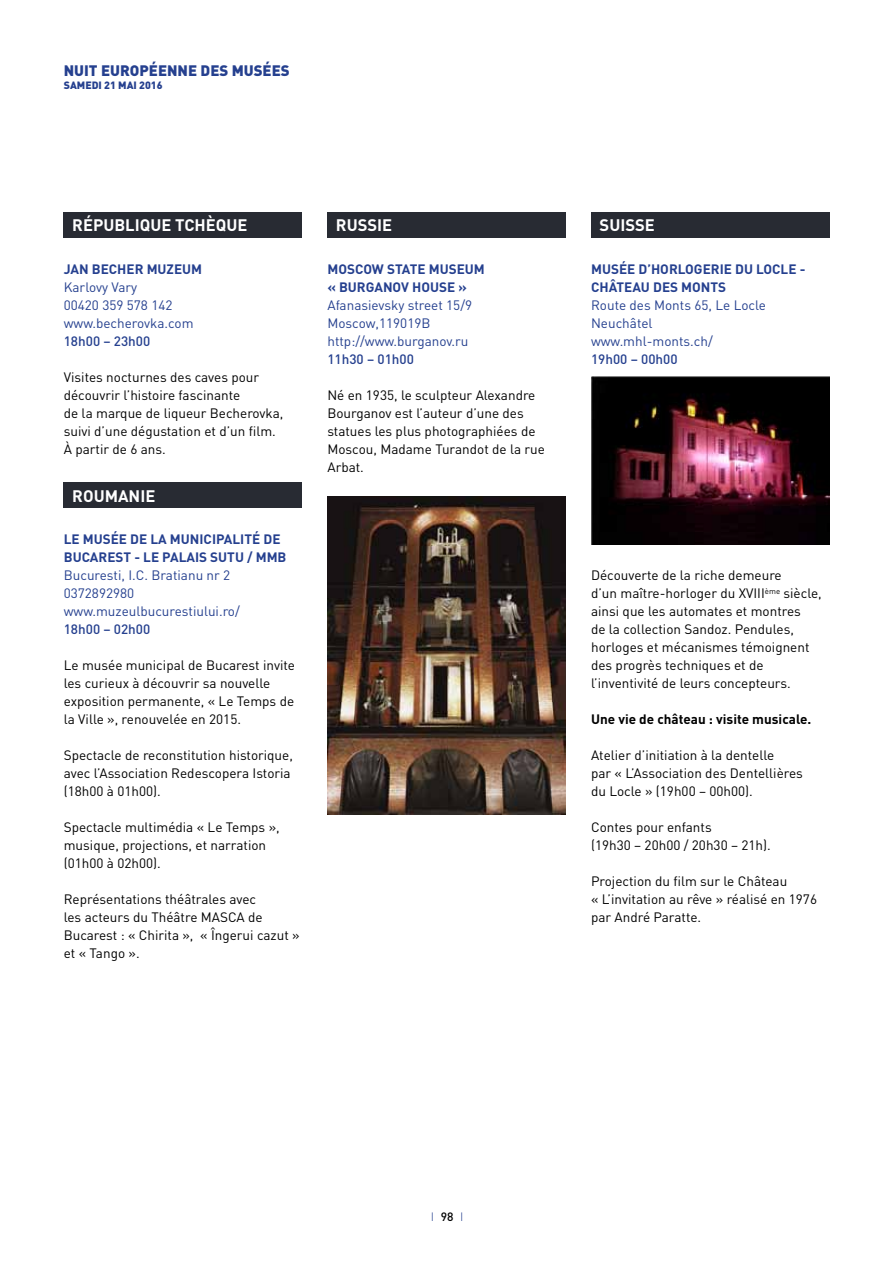
<style>
.page{position:relative;width:893px;height:1263px;background:#fff}
.page>*{position:absolute;margin:0;border:0;box-sizing:border-box;transform-origin:0 0}
.t1{font:700 16.5px "DIN";color:#fff}
.t2{font:900 15px "DIN";color:#25408f}
.t3{font:13.5px/18px "DIN";color:#000}
.t4{font:13.5px/18px "DIN";color:#25408f}
.t5{font:700 13.5px/18px "DIN";color:#25408f}
.t6{font:500 13.5px "DIN";color:#25408f}
.t7{font:700 13.5px "DIN";color:#000}
.t8{font:300 12px "DIN";color:#25408f}
.t9{font:900 10.5px "DIN";color:#25408f}
.s1{font-weight:500;color:#000}
</style>
<div class="page">
<div style="left:64px;top:213px;width:238px;height:25px;background:#282b33"></div>
<div style="left:64px;top:483px;width:238px;height:25px;background:#282b33"></div>
<div style="left:327px;top:213px;width:239px;height:25px;background:#282b33"></div>
<img style="left:327px;top:496px;width:239px;height:318px">
<div style="left:591px;top:213px;width:238px;height:25px;background:#282b33"></div>
<img style="left:591px;top:376px;width:238px;height:168px">
<p class="t2" style="left:64px;top:61px;width:226px">NUIT EUROPÉENNE DES MUSÉES</p>
<p class="t9" style="left:64px;top:78px;width:100px">SAMEDI 21 MAI 2016</p>
<p class="t1" style="left:72px;top:215px;width:134px">RÉPUBLIQUE TCHÈQ</p>
<p class="t1" style="left:226px;top:215px;width:20px">UE</p>
<p class="t5" style="left:64px;top:260px;width:129px">Jan Becher Muzeum</p>
<p class="t4" style="left:64px;top:278px;width:131px">Karlovy Vary<br>00420 359 578 142 www.becherovka.com</p>
<p class="t6" style="left:64px;top:333px;width:88px">18h00 – 23h00</p>
<p class="t3" style="left:64px;top:368px;width:221px">Visites nocturnes des caves pour découvrir l’histoire fascinante<br>de la marque de liqueur Becherovka, suivi d’une dégustation et d’un film.<br>À partir de 6 ans.</p>
<p class="t1" style="left:72px;top:485px;width:56px">ROUMANIE</p>
<p class="t5" style="left:64px;top:530px;width:209px">LE MUSÉE DE LA MUNICI PALITÉ DE<br>BUCAREST</p>
<p class="t5" style="left:134px;top:548px;width:60px">- LE PALAIS</p>
<p class="t5" style="left:210px;top:548px;width:78px">SUTU / MMB</p>
<p class="t4" style="left:64px;top:566px;width:178px">Bucuresti, I.C. Bratianu nr 2<br>0372892980 www.muzeulbucurestiului.ro/</p>
<p class="t6" style="left:64px;top:621px;width:88px">18h00 – 02h00</p>
<p class="t3" style="left:64px;top:656px;width:233px">Le musée municipal de Bucarest invite les curieux à découvrir sa nouvelle exposition permanente, « Le Temps de la Ville », renouvelée en 2015.</p>
<p class="t3" style="left:64px;top:746px;width:231px">Spectacle de reconstitution historique, avec l’Association Redescopera Istoria (18h00 à 01h00).</p>
<p class="t3" style="left:64px;top:818px;width:217px">Spectacle multimédia « Le Temps », musique, projections, et narration (01h00 à 02h00).</p>
<p class="t3" style="left:64px;top:890px;width:237px">Représentations théâtrales avec<br>les acteurs du Théâtre MASCA de<br>Bucarest : « Chirita », « Îngerui cazut » et « Tango ».</p>
<p class="t1" style="left:336px;top:215px;width:32px">RUSSIE</p>
<p class="t5" style="left:327px;top:260px;width:69px">MOSCOW STATE</p>
<p class="t5" style="left:429px;top:260px;width:58px">MUSEUM</p>
<p class="t5" style="left:327px;top:278px;width:39px">« BURGANOV</p>
<p class="t5" style="left:412px;top:278px;width:56px">HOUSE »</p>
<p class="t4" style="left:327px;top:296px;width:146px">Afanasievsky street 15/9<br>Moscow,119019B http://www.burganov.ru</p>
<p class="t6" style="left:327px;top:351px;width:88px">11h30 – 01h00</p>
<p class="t3" style="left:327px;top:386px;width:219px">Né en 1935, le sculpteur Alexandre<br>Bourganov est l’auteur d’une des statues les plus photographiées de<br>Moscou, Madame Turandot de la rue<br>Arbat.</p>
<p class="t1" style="left:600px;top:215px;width:30px">SUISSE</p>
<p class="t5" style="left:591px;top:260px;width:70px">MUSÉE D’HOR</p>
<p class="t5" style="left:678px;top:260px;width:16px">LOGERIE</p>
<p class="t5" style="left:735px;top:260px;width:72px">DU LOCLE -</p>
<p class="t5" style="left:591px;top:278px;width:18px">CHÂTEA</p>
<p class="t5" style="left:641px;top:278px;width:21px">U DES</p>
<p class="t5" style="left:681px;top:278px;width:21px">MONTS</p>
<p class="t4" style="left:591px;top:296px;width:176px">Route des Monts 65, Le Locle<br>Neuchâtel www.mhl-monts.ch/</p>
<p class="t6" style="left:591px;top:351px;width:88px">19h00 – 00h00</p>
<p class="t3" style="left:591px;top:566px;width:232px">Découverte de la riche demeure<br>d’un maître-horloger du XVIII<sup>ème</sup> siècle, ainsi que les automates et montres<br>de la collection Sandoz. Pendules, horloges et mécanismes témoignent des progrès techniques et de l’inventivité de leurs concepteurs.</p>
<p class="t7" style="left:591px;top:710px;width:222px">Une vie de château : visite musicale.</p>
<p class="t3" style="left:591px;top:746px;width:213px">Atelier d’initiation à la dentelle<br>par « L’Association des Dentellières du Locle » (19h00 – 00h00).</p>
<p class="t3" style="left:591px;top:818px;width:181px">Contes pour enfants<br>(19h30 – 20h00 / 20h30 – 21h).</p>
<p class="t3" style="left:591px;top:872px;width:227px">Projection du film sur le Château<br>« L’invitation au rêve » réalisé en 1976 par André Paratte.</p>
<p class="t8" style="left:431px;top:1209px;width:34px">I <span class="s1">98</span> I</p>
</div>
